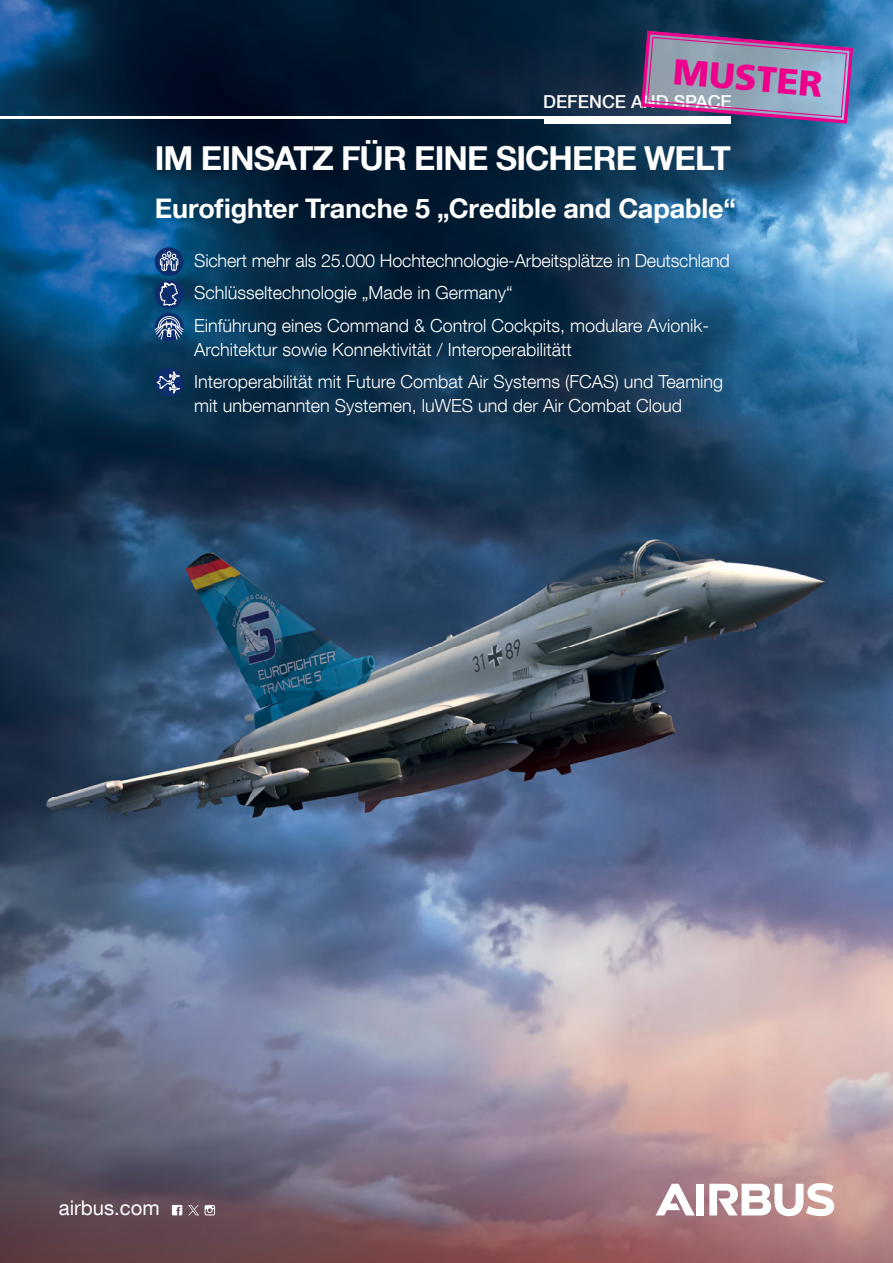
<style>
.page{position:relative;width:893px;height:1263px;background:#fff}
.page>*{position:absolute;margin:0;border:0;box-sizing:border-box;transform-origin:0 0}
.t1{font:900 36px "Frutiger LT Std";color:#ec008c}
.t2{font:700 33px "Helvetica Neue LT Com";letter-spacing:-.025em;color:#fff}
.t3{font:700 27px "Helvetica Neue LT Com";letter-spacing:-.005em;color:#fff}
.t4{font:20.25px "Helvetica Neue LT Com";color:#fff}
.t5{font:300 18px/32.5px "Helvetica Neue LT Com";color:#fff}
.t6{font:500 17.85px "Helvetica Neue LT Com";color:#fff}
</style>
<div class="page">
<img style="left:0;top:0;width:893px;height:1263px">
<img style="left:37px;top:497px;width:856px;height:400px">
<div style="left:696px;top:1184px;width:8px;height:31px;background:#fff"></div>
<svg style="left:656px;top:1184px;width:39px;height:31px"></svg>
<svg style="left:709px;top:1183px;width:125px;height:33px"></svg>
<svg style="left:205px;top:1205px;width:10px;height:10px"></svg>
<svg style="left:172px;top:1205px;width:10px;height:10px"></svg>
<svg style="left:188px;top:1205px;width:11px;height:10px"></svg>
<div style="left:155px;top:313px;width:28px;height:28px;background:#0d2d6c;border-radius:50%"></div>
<svg style="left:154px;top:316px;width:30px;height:24px"></svg>
<div style="left:155px;top:247px;width:28px;height:29px;background:#0d2d6c;border-radius:50%"></div>
<svg style="left:160px;top:251px;width:18px;height:20px"></svg>
<div style="left:155px;top:368px;width:28px;height:29px;background:#0d2d6c;border-radius:50%"></div>
<svg style="left:136px;top:371px;width:44px;height:41px"></svg>
<div style="left:155px;top:280px;width:28px;height:29px;background:#0d2d6c;border-radius:50%"></div>
<svg style="left:160px;top:279px;width:18px;height:29px"></svg>
<hr style="left:0;top:116px;width:546px;height:2px;background:#fff">
<div style="left:545px;top:116px;width:186px;height:8px;background:#fff"></div>
<svg style="left:639px;top:29px;width:216px;height:96px;background:#8785a8"></svg>
<h1 class="t1" style="left:675px;top:50px;width:151px;rotate:5deg">MUSTER</h1>
<p class="t6" style="left:543px;top:91px;width:190px">DEFENCE AND SPACE</p>
<h2 class="t2" style="left:155px;top:137px;width:578px">IM EINSATZ FÜR EINE SICHERE WELT</h2>
<h3 class="t3" style="left:155px;top:191px;width:583px">Eurofighter Tranche 5 „Credible and Capable“</h3>
<p class="t5" style="left:194px;top:243px;width:537px">Sichert mehr als 25.000 Hochtechnologie-Arbeitsplätze in Deutschland<br>Schlüsseltechnologie „Made in Germany“<br>Einführung eines Command &amp; Control Cockpits, modulare Avionik-</p>
<p class="t5" style="left:194px;top:332px;width:531px">Architektur sowie Konnektivität / Interoperabilitätt<br>Interoperabilität mit Future Combat Air Systems (FCAS) und Teaming</p>
<p class="t5" style="left:194px;top:389px;width:490px">mit unbemannten Systemen, luWES und der Air Combat Cloud</p>
<p class="t4" style="left:59px;top:1196px;width:102px">airbus.com</p>
</div>
